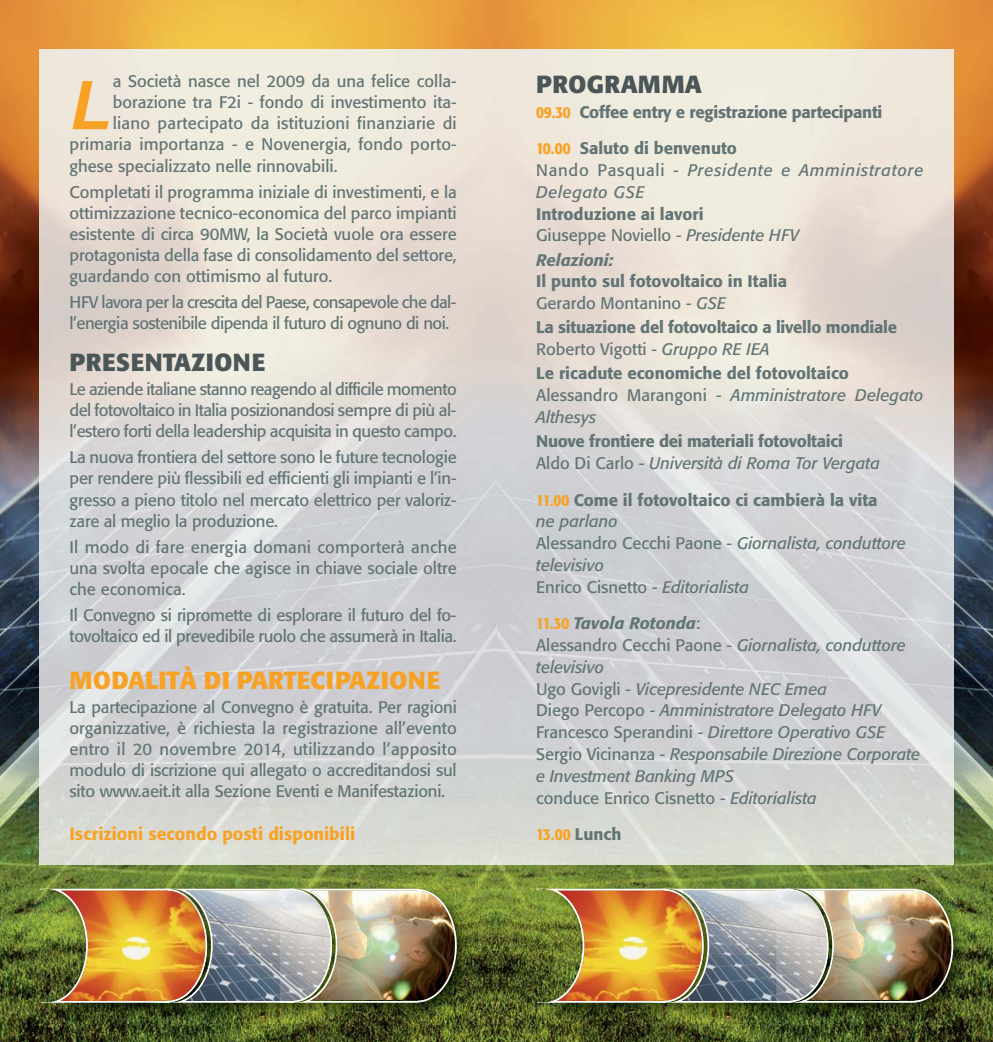
<style>
.page{position:relative;width:993px;height:1042px;background:#fff}
.page>*{position:absolute;margin:0;border:0;box-sizing:border-box;transform-origin:0 0}
.t1{font:italic 700 67.2px "Arial";color:#f8a225}
.t2{font:700 24.5px "Formata";color:#f8a225}
.t3{font:700 24.5px "Formata";letter-spacing:.02em;color:#4b5658}
.t4{font:500 17.5px "Formata";color:#f8a225}
.t5{font:16.62px/21.2px "Formata";letter-spacing:-.01em;color:#627475;text-align:justify}
.t6{font:italic 16.62px/21.7px "Formata";color:#627475}
.t7{font:500 16.62px/21.7px "Formata";letter-spacing:-.02em;color:#627475}
.t8{font:500 16.62px/21.7px "Formata";color:#627475}
.t9{font:16.62px/21.2px "Formata";letter-spacing:-.03em;color:#627475}
.t10{font:italic 16.62px/21.7px "Formata";letter-spacing:.045em;color:#627475}
.t11{font:16.62px "Formata";letter-spacing:.015em;color:#627475}
.t12{font:16.62px "Formata";letter-spacing:.01em;color:#627475}
.t13{font:italic 500 16.62px "Formata";color:#627475}
.t14{font:500 condensed 16.62px "Formata";color:#f8a225}
.s1{font-stretch:condensed;color:#f8a225}
.s2{font-weight:500;font-style:normal;font-stretch:condensed;color:#f8a225}
.s3{font-weight:500;font-style:normal}
.s4{font-style:normal}
.s5{font-weight:400}
.s6{font-weight:400;font-style:italic}
.s7{font-weight:500}
.s8{font-stretch:normal;color:#627475}
</style>
<div class="page">
<img style="left:0;top:0;width:992px;height:1042px">
<img style="left:40px;top:50px;width:912px;height:814px">
<img style="left:30px;top:879px;width:125px;height:145px">
<img style="left:155px;top:879px;width:125px;height:145px">
<img style="left:280px;top:879px;width:197px;height:145px">
<img style="left:40px;top:889px;width:416px;height:113px">
<img style="left:526px;top:879px;width:125px;height:145px">
<img style="left:651px;top:879px;width:125px;height:145px">
<img style="left:776px;top:879px;width:197px;height:145px">
<img style="left:536px;top:889px;width:416px;height:113px">
<p class="t5" style="left:113px;top:72px;width:345px">a Società nasce nel 2009 da una felice colla-</p>
<p class="t5" style="left:113px;top:93px;width:345px">borazione tra F2i - fondo di investimento ita-</p>
<p class="t11" style="left:113px;top:116px;width:345px">liano partecipato da istituzioni finanziarie di</p>
<p class="t12" style="left:69px;top:137px;width:388px">primaria importanza - e Novenergia, fondo porto-</p>
<p class="t5" style="left:69px;top:156px;width:269px">ghese specializzato nelle rinnovabili.</p>
<p class="t5" style="left:69px;top:182px;width:388px">Completati il programma iniziale di investimenti, e la ottimizzazione tecnico-economica del parco impianti esistente di circa 90MW, la Società vuole ora essere protagonista della fase di consolidamento del settore, guardando con ottimismo al futuro.</p>
<p class="t9" style="left:69px;top:293px;width:388px">HFV lavora per la crescita del Paese, consapevole che dal&shy;l’energia sostenibile dipenda il futuro di ognuno di noi.</p>
<h2 class="t3" style="left:69px;top:352px;width:197px">PRESENTAZIONE</h2>
<p class="t5" style="left:69px;top:380px;width:389px">Le aziende italiane stanno reagendo al difficile momento del fotovoltaico in Italia posizionandosi sempre di più al&shy;l’estero forti della leadership acquisita in questo campo.</p>
<p class="t5" style="left:69px;top:448px;width:388px">La nuova frontiera del settore sono le future tecnologie per rendere più flessibili ed efficienti gli impianti e l’in&shy;gresso a pieno titolo nel mercato elettrico per valoriz&shy;zare al meglio la produzione.</p>
<p class="t5" style="left:69px;top:537px;width:388px">Il modo di fare energia domani comporterà anche una svolta epocale che agisce in chiave sociale oltre che economica.</p>
<p class="t5" style="left:69px;top:606px;width:388px">Il Convegno si ripromette di esplorare il futuro del fo&shy;tovoltaico ed il prevedibile ruolo che assumerà in Italia.</p>
<h2 class="t2" style="left:69px;top:670px;width:372px">MODALITÀ DI PARTECIPAZIONE</h2>
<p class="t5" style="left:69px;top:698px;width:388px">La partecipazione al Convegno è gratuita. Per ragioni organizzative, è richiesta la registrazione all’evento entro il 20 novembre 2014, utilizzando l’apposito modulo di iscri zio ne qui allegato o accreditandosi sul sito www.aeit.it alla Se zione Eventi e Manifestazioni.</p>
<p class="t4" style="left:69px;top:825px;width:287px">Iscrizioni secondo posti disponibili</p>
<h1 class="t1" style="left:69px;top:67px;width:43px">L</h1>
<h2 class="t3" style="left:536px;top:74px;width:167px">PROGRAMMA</h2>
<p class="t7" style="left:536px;top:102px;width:347px"><span class="s1">09.30</span> Coffee entry e registrazione partecipanti</p>
<p class="t10" style="left:536px;top:139px;width:388px"><span class="s2">10.00</span> <span class="s3">Saluto di benvenuto<br></span><span class="s4">Nando Pasquali</span> - Presidente e Amministratore<br>Delegato GSE</p>
<p class="t8" style="left:536px;top:204px;width:264px">Introduzione ai lavori<br><span class="s5">Giuseppe Noviello -</span> <span class="s6">Presidente HFV</span></p>
<p class="t13" style="left:536px;top:252px;width:79px">Relazioni:</p>
<p class="t8" style="left:536px;top:272px;width:252px">Il punto sul fotovoltaico in Italia<br><span class="s5">Gerardo Montanino -</span> <span class="s6">GSE</span></p>
<p class="t7" style="left:536px;top:318px;width:362px">La situazione del fotovoltaico a livello mondiale<br><span class="s5">Roberto Vigotti -</span> <span class="s6">Gruppo RE IEA</span></p>
<p class="t8" style="left:536px;top:364px;width:388px">Le ricadute economiche del fotovoltaico<br><span class="s5">Alessandro Marangoni -</span> <span class="s6">Amministratore Delegato<br>Althesys</span></p>
<p class="t7" style="left:536px;top:432px;width:345px">Nuove frontiere dei materiali fotovoltaici<br><span class="s5">Aldo Di Carlo -</span> <span class="s6">Università di Roma Tor Vergata</span></p>
<p class="t6" style="left:536px;top:490px;width:371px"><span class="s2">11.00</span> <span class="s3">Come il fotovoltaico ci cambierà la vita<br></span>ne parlano<br><span class="s4">Alessandro Cecchi Paone -</span> Giornalista, conduttore televisivo<br><span class="s4">Enrico Cisnetto -</span> Editorialista</p>
<p class="t6" style="left:536px;top:614px;width:385px"><span class="s2">11.30</span> <span class="s7">Tavola Rotonda</span><span class="s4">:<br>Alessandro Cecchi Paone -</span> Giornalista, conduttore televisivo<br><span class="s4">Ugo Govigli -</span> Vicepresidente NEC Emea<br><span class="s4">Diego Percopo -</span> Amministratore Delegato HFV <span class="s4">Francesco Sperandini -</span> Direttore Operativo GSE <span class="s4">Sergio Vicinanza -</span> Responsabile Direzione Corporate e Investment Banking MPS<br><span class="s4">conduce Enrico Cisnetto -</span> Editorialista</p>
<p class="t14" style="left:536px;top:827px;width:87px">13.00 <span class="s8">Lunch</span></p>
</div>
